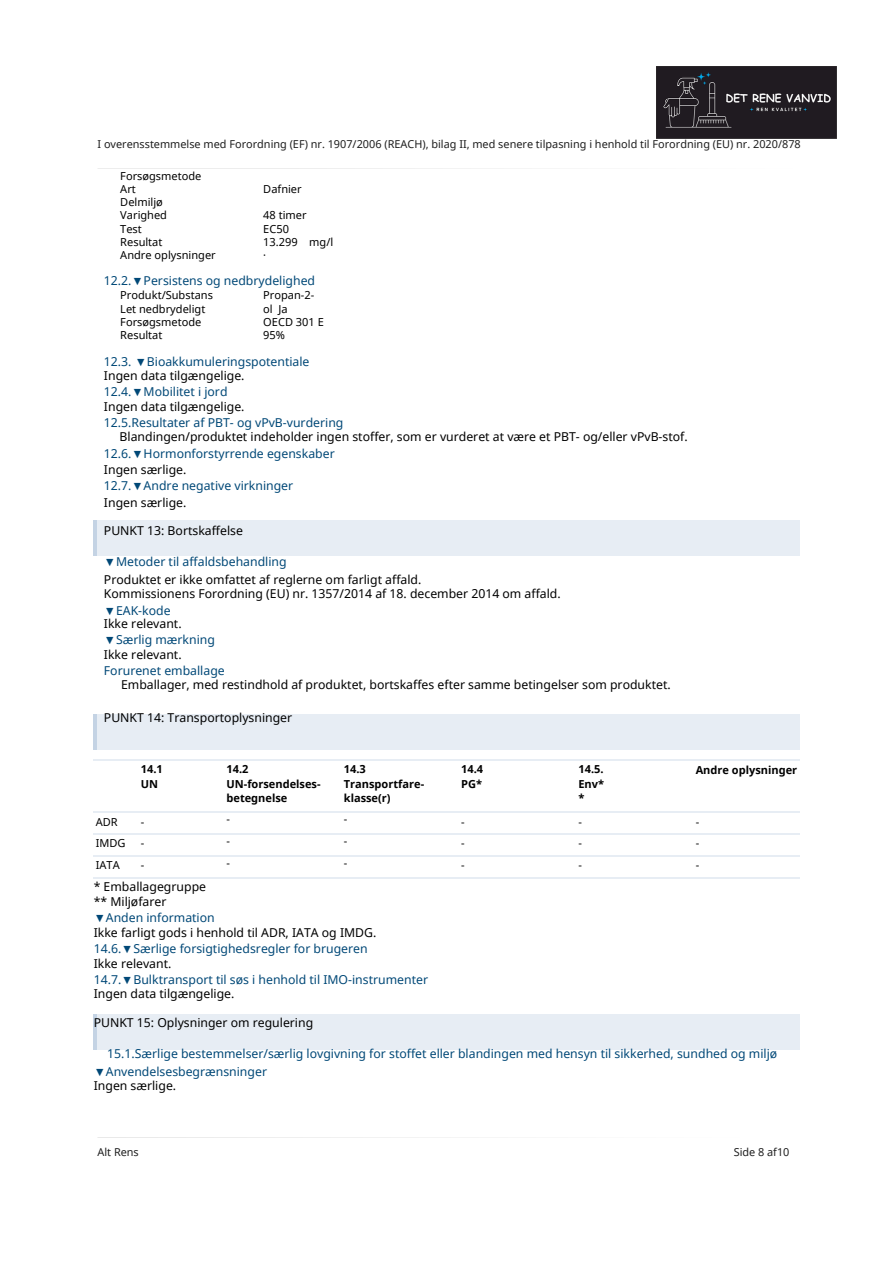
<style>
.page{position:relative;width:894px;height:1263px;background:#fff}
.page>*{position:absolute;margin:0;border:0;box-sizing:border-box;transform-origin:0 0}
.t1{font:12.3px "Noto Sans";color:#000}
.t2{font:12.3px "Noto Sans";color:#004877}
.t3{font:10.95px/21.5px "Noto Sans";color:#000}
.t4{font:10.95px "Noto Sans";color:#1e1e1e}
.t5{font:700 10.95px/14.2px "Noto Sans";color:#000}
</style>
<div class="page">
<div style="left:94px;top:520px;width:705px;height:35px;background:#e7edf4"></div>
<hr style="left:94px;top:520px;width:3px;height:35px;background:#c4d3e4">
<div style="left:94px;top:1015px;width:705px;height:35px;background:#e7edf4"></div>
<hr style="left:94px;top:1015px;width:3px;height:35px;background:#c4d3e4">
<svg style="left:98px;top:168px;width:406px;height:1px"></svg>
<svg style="left:97px;top:1137px;width:354px;height:1px"></svg>
<div style="left:94px;top:714px;width:705px;height:35px;background:#e7edf4"></div>
<hr style="left:94px;top:714px;width:3px;height:35px;background:#c4d3e4">
<hr style="left:94px;top:759px;width:45px;height:1px;background:#e7edf4">
<hr style="left:139px;top:759px;width:85px;height:1px;background:#e7edf4">
<hr style="left:224px;top:759px;width:117px;height:1px;background:#e7edf4">
<hr style="left:341px;top:759px;width:118px;height:1px;background:#e7edf4">
<hr style="left:459px;top:759px;width:117px;height:1px;background:#e7edf4">
<hr style="left:576px;top:759px;width:117px;height:1px;background:#e7edf4">
<hr style="left:693px;top:759px;width:106px;height:1px;background:#e7edf4">
<hr style="left:94px;top:811px;width:45px;height:1px;background:#e7edf4">
<hr style="left:139px;top:811px;width:85px;height:1px;background:#e7edf4">
<hr style="left:224px;top:811px;width:117px;height:1px;background:#e7edf4">
<hr style="left:341px;top:811px;width:118px;height:1px;background:#e7edf4">
<hr style="left:459px;top:811px;width:117px;height:1px;background:#e7edf4">
<hr style="left:576px;top:811px;width:117px;height:1px;background:#e7edf4">
<hr style="left:693px;top:811px;width:106px;height:1px;background:#e7edf4">
<hr style="left:94px;top:834px;width:45px;height:1px;background:#e7edf4">
<hr style="left:139px;top:834px;width:85px;height:1px;background:#e7edf4">
<hr style="left:224px;top:834px;width:117px;height:1px;background:#e7edf4">
<hr style="left:341px;top:834px;width:118px;height:1px;background:#e7edf4">
<hr style="left:459px;top:834px;width:117px;height:1px;background:#e7edf4">
<hr style="left:576px;top:834px;width:117px;height:1px;background:#e7edf4">
<hr style="left:693px;top:834px;width:106px;height:1px;background:#e7edf4">
<hr style="left:94px;top:856px;width:45px;height:1px;background:#e7edf4">
<hr style="left:139px;top:856px;width:85px;height:1px;background:#e7edf4">
<hr style="left:224px;top:856px;width:117px;height:1px;background:#e7edf4">
<hr style="left:341px;top:856px;width:118px;height:1px;background:#e7edf4">
<hr style="left:459px;top:856px;width:117px;height:1px;background:#e7edf4">
<hr style="left:576px;top:856px;width:117px;height:1px;background:#e7edf4">
<hr style="left:693px;top:856px;width:106px;height:1px;background:#e7edf4">
<hr style="left:94px;top:878px;width:45px;height:1px;background:#e7edf4">
<hr style="left:139px;top:878px;width:85px;height:1px;background:#e7edf4">
<hr style="left:224px;top:878px;width:117px;height:1px;background:#e7edf4">
<hr style="left:341px;top:878px;width:118px;height:1px;background:#e7edf4">
<hr style="left:459px;top:878px;width:117px;height:1px;background:#e7edf4">
<hr style="left:576px;top:878px;width:117px;height:1px;background:#e7edf4">
<hr style="left:693px;top:878px;width:106px;height:1px;background:#e7edf4">
<img style="left:656px;top:66px;width:180px;height:72px">
<p class="t4" style="left:97px;top:136px;width:704px">I overensstemmelse med Forordning (EF) nr. 1907/2006 (REACH), bilag II, med senere tilpasning i henhold til Forordning (EU) nr. 2020/878</p>
<p class="t3" style="left:120px;top:165px;width:83px">Forsøgsmetode</p>
<p class="t3" style="left:120px;top:178px;width:17px">Art</p>
<p class="t3" style="left:120px;top:191px;width:44px">Delmiljø</p>
<p class="t3" style="left:120px;top:204px;width:48px">Varighed</p>
<p class="t3" style="left:120px;top:218px;width:23px">Test</p>
<p class="t3" style="left:120px;top:231px;width:44px">Resultat</p>
<p class="t3" style="left:120px;top:244px;width:97px">Andre oplysninger</p>
<p class="t3" style="left:263px;top:178px;width:40px">Dafnier</p>
<p class="t3" style="left:263px;top:209px;width:45px;line-height:13.2px">48 timer<br>EC50</p>
<p class="t3" style="left:263px;top:235px;width:71px;line-height:13.2px">13.299 mg/l ·</p>
<p class="t2" style="left:104px;top:272px;width:212px">12.2.▼Persistens og nedbrydelighed</p>
<p class="t3" style="left:120px;top:289px;width:94px;line-height:13.2px">Produkt/Substans<br>Let nedbrydeligt<br>Forsøgsmetode<br>Resultat</p>
<p class="t3" style="left:263px;top:289px;width:53px;line-height:13.2px">Propan-2- ol Ja</p>
<p class="t3" style="left:263px;top:315px;width:62px;line-height:13.2px">OECD 301 E<br>95%</p>
<p class="t2" style="left:104px;top:353px;width:207px">12.3. ▼Bioakkumuleringspotentiale</p>
<p class="t1" style="left:104px;top:367px;width:142px">Ingen data tilgængelige.</p>
<p class="t2" style="left:104px;top:383px;width:125px">12.4.▼Mobilitet i jord</p>
<p class="t1" style="left:104px;top:397px;width:142px">Ingen data tilgængelige.</p>
<p class="t2" style="left:104px;top:414px;width:241px">12.5.Resultater af PBT- og vPvB-vurdering</p>
<p class="t1" style="left:120px;top:428px;width:569px">Blandingen/produktet indeholder ingen stoffer, som er vurderet at være et PBT- og/eller vPvB-stof.</p>
<p class="t2" style="left:104px;top:444px;width:232px">12.6.▼Hormonforstyrrende egenskaber</p>
<p class="t1" style="left:104px;top:461px;width:84px">Ingen særlige.</p>
<p class="t2" style="left:104px;top:477px;width:191px">12.7.▼Andre negative virkninger</p>
<p class="t1" style="left:104px;top:493px;width:84px">Ingen særlige.</p>
<p class="t1" style="left:104px;top:522px;width:140px">PUNKT 13: Bortskaffelse</p>
<p class="t2" style="left:104px;top:553px;width:184px">▼Metoder til affaldsbehandling</p>
<p class="t1" style="left:104px;top:571px;width:319px">Produktet er ikke omfattet af reglerne om farligt affald.</p>
<p class="t1" style="left:104px;top:585px;width:458px">Kommissionens Forordning (EU) nr. 1357/2014 af 18. december 2014 om affald.</p>
<p class="t2" style="left:104px;top:602px;width:68px">▼EAK-kode</p>
<p class="t1" style="left:104px;top:615px;width:79px">Ikke relevant.</p>
<p class="t2" style="left:104px;top:631px;width:112px">▼Særlig mærkning</p>
<p class="t1" style="left:104px;top:645px;width:79px">Ikke relevant.</p>
<p class="t2" style="left:104px;top:662px;width:122px">Forurenet emballage</p>
<p class="t1" style="left:121px;top:676px;width:551px">Emballager, med restindhold af produktet, bortskaffes efter samme betingelser som produktet.</p>
<p class="t1" style="left:104px;top:709px;width:190px">PUNKT 14: Transportoplysninger</p>
<p class="t5" style="left:141px;top:762px;width:24px">14.1<br>UN</p>
<p class="t3" style="left:96px;top:811px;width:31px">ADR<br>IMDG<br>IATA</p>
<p class="t3" style="left:141px;top:811px;width:5px;text-align:justify">- - -</p>
<p class="t5" style="left:226px;top:762px;width:96px">14.2<br>UN-forsendelses&shy;betegnelse</p>
<p class="t3" style="left:226px;top:808px;width:5px">-</p>
<p class="t3" style="left:226px;top:830px;width:5px">-</p>
<p class="t3" style="left:226px;top:852px;width:5px">-</p>
<p class="t5" style="left:344px;top:762px;width:82px">14.3<br>Transportfare&shy;klasse(r)</p>
<p class="t3" style="left:344px;top:808px;width:5px">-</p>
<p class="t3" style="left:344px;top:830px;width:5px">-</p>
<p class="t3" style="left:344px;top:852px;width:5px">-</p>
<p class="t5" style="left:461px;top:762px;width:24px">14.4<br>PG*</p>
<p class="t3" style="left:461px;top:811px;width:5px;text-align:justify">- - -</p>
<p class="t5" style="left:578px;top:762px;width:27px;text-align:justify">14.5.<br>Env* *</p>
<p class="t3" style="left:578px;top:811px;width:5px;text-align:justify">- - -</p>
<p class="t5" style="left:695px;top:763px;width:103px">Andre oplysninger</p>
<p class="t3" style="left:695px;top:811px;width:5px;text-align:justify">- - -</p>
<p class="t1" style="left:94px;top:878px;width:114px">* Emballagegruppe</p>
<p class="t1" style="left:94px;top:893px;width:74px">** Miljøfarer</p>
<p class="t2" style="left:94px;top:909px;width:122px">▼Anden information</p>
<p class="t1" style="left:94px;top:924px;width:284px">Ikke farligt gods i henhold til ADR, IATA og IMDG.</p>
<p class="t2" style="left:94px;top:940px;width:275px">14.6.▼Særlige forsigtighedsregler for brugeren</p>
<p class="t1" style="left:94px;top:954px;width:79px">Ikke relevant.</p>
<p class="t2" style="left:94px;top:971px;width:336px">14.7.▼Bulktransport til søs i henhold til IMO-instrumenter</p>
<p class="t1" style="left:94px;top:985px;width:142px">Ingen data tilgængelige.</p>
<p class="t1" style="left:94px;top:1014px;width:221px">PUNKT 15: Oplysninger om regulering</p>
<p class="t2" style="left:107px;top:1044px;width:671px">15.1.Særlige bestemmelser/særlig lovgivning for stoffet eller blandingen med hensyn til sikkerhed, sundhed og miljø</p>
<p class="t2" style="left:94px;top:1063px;width:175px">▼Anvendelsesbegrænsninger</p>
<p class="t1" style="left:94px;top:1077px;width:84px">Ingen særlige.</p>
<p class="t4" style="left:97px;top:1144px;width:43px">Alt Rens</p>
<p class="t4" style="left:733px;top:1144px;width:57px">Side 8 af10</p>
</div>
